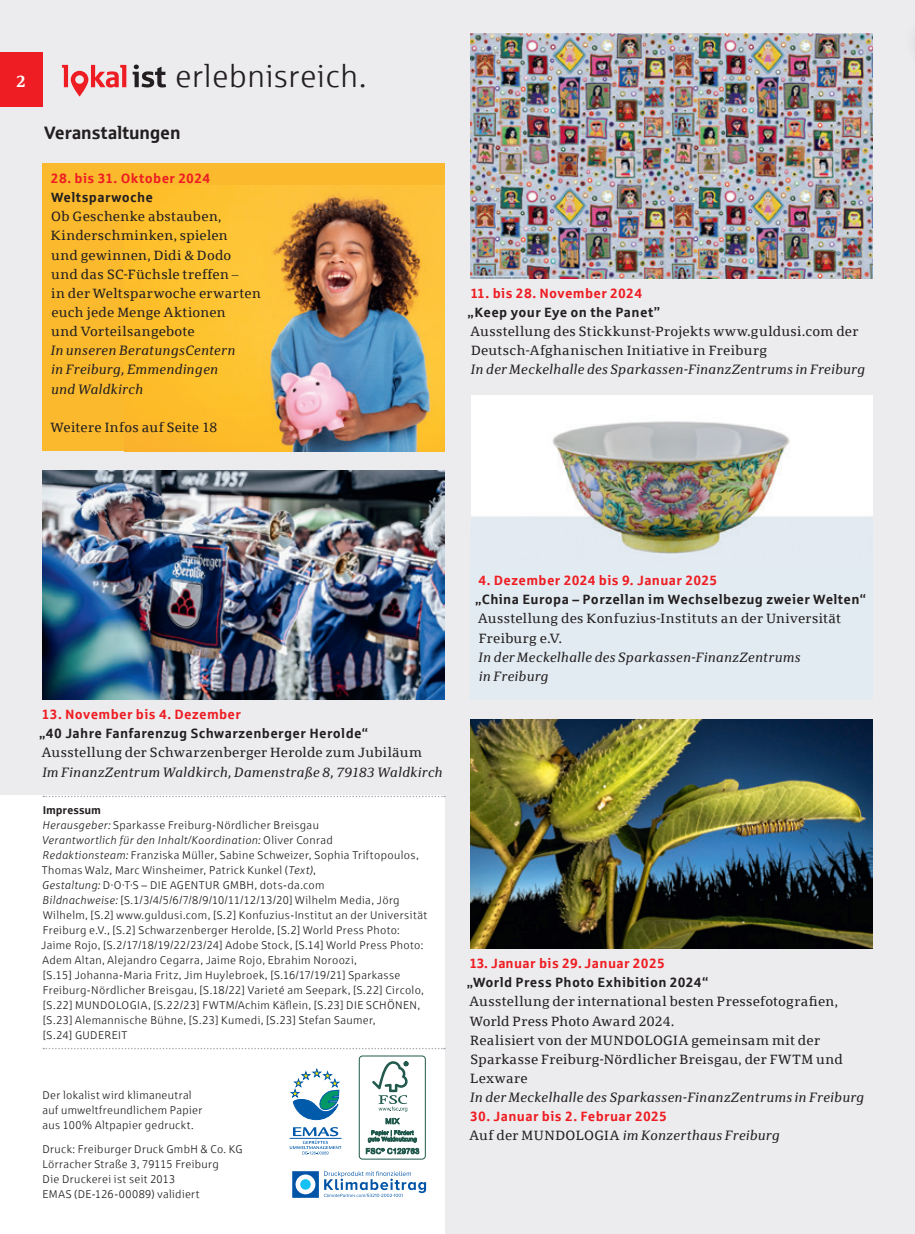
<style>
.page{position:relative;width:915px;height:1234px;background:#fff}
.page>*{position:absolute;margin:0;border:0;box-sizing:border-box;transform-origin:0 0}
._01_Headline{font:31.5px "Sparkasse Lt";letter-spacing:.015em;color:#231f20}
._01_Headline-2{font:18px "Sparkasse Head";letter-spacing:.025em;color:#231f20}
.t1{font:700 16.5px "Sparkasse Serif";color:#fff}
._02_Text_flatter{font:13.5px/19.2px "Sparkasse Serif";letter-spacing:.025em;color:#231f20}
._02_Text_flatter-2{font:italic 13.5px/19.2px "Sparkasse Serif";letter-spacing:.025em;color:#231f20}
._02_Text_flatter-3{font:700 13.5px "Sparkasse Rg";letter-spacing:.025em;color:#231f20}
._02_Text_flatter-4{font:700 13.5px "Sparkasse Rg";letter-spacing:.025em;color:#ee1d23}
._02_Text_block{font:11.25px/15px "Sparkasse Lt";letter-spacing:.035em;color:#231f20}
._02_Text_block-2{font:italic 11.25px "Sparkasse Lt";letter-spacing:.03em;color:#231f20}
._02_Text_block-3{font:11.25px "Sparkasse Head";letter-spacing:.035em;color:#231f20}
.s1{font-style:italic}
.s2{font-style:normal}
</style>
<div class="page">
<div style="left:0;top:0;width:914px;height:1233px;background:#ececee"></div>
<div style="left:0;top:795px;width:444px;height:438px;background:#fff"></div>
<div style="left:359px;top:1055px;width:66px;height:104px;border:1px solid #21594c;border-radius:3px"></div>
<svg style="left:372px;top:1061px;width:36px;height:50px"></svg>
<svg style="left:385px;top:1117px;width:14px;height:6px"></svg>
<svg style="left:366px;top:1130px;width:53px;height:23px"></svg>
<svg style="left:292px;top:1171px;width:134px;height:26px"></svg>
<svg style="left:290px;top:1068px;width:49px;height:51px"></svg>
<svg style="left:289px;top:1127px;width:52px;height:27px"></svg>
<svg style="left:43px;top:795px;width:402px;height:2px"></svg>
<svg style="left:43px;top:1047px;width:402px;height:2px"></svg>
<div style="left:470px;top:527px;width:402px;height:172px;background:#e2ebf1"></div>
<div style="left:43px;top:164px;width:401px;height:287px;background:#fbba2d"></div>
<img style="left:203px;top:186px;width:241px;height:265px">
<img style="left:43px;top:470px;width:401px;height:229px">
<img style="left:470px;top:33px;width:402px;height:246px">
<img style="left:470px;top:719px;width:402px;height:229px">
<div style="left:471px;top:396px;width:401px;height:170px;background:#fff"></div>
<img style="left:471px;top:421px;width:401px;height:145px">
<div style="left:0;top:52px;width:43px;height:54px;background:#ee1d23"></div>
<svg style="left:133px;top:65px;width:33px;height:22px"></svg>
<svg style="left:62px;top:65px;width:64px;height:31px"></svg>
<h3 class="t1" style="left:16px;top:71px;width:11px">2</h3>
<p class="_01_Headline" style="left:175px;top:57px;width:192px">erlebnisreich.</p>
<p class="_01_Headline-2" style="left:44px;top:121px;width:138px">Veranstaltungen</p>
<p class="_02_Text_flatter-4" style="left:51px;top:169px;width:161px">28. bis 31. Oktober 2024</p>
<p class="_02_Text_flatter-3" style="left:51px;top:189px;width:103px">Weltsparwoche</p>
<p class="_02_Text_flatter" style="left:51px;top:207px;width:211px">Ob Geschenke abstauben,<br>Kinderschminken, spielen<br>und gewinnen, Didi &amp; Dodo und das SC-Füchsle treffen –<br>in der Weltsparwoche erwarten euch jede Menge Aktionen<br>und Vorteilsangebote</p>
<p class="_02_Text_flatter-2" style="left:50px;top:340px;width:186px">In unseren BeratungsCentern in Freiburg, Emmendingen und Waldkirch</p>
<p class="_02_Text_flatter" style="left:51px;top:417px;width:168px">Weitere Infos auf Seite 18</p>
<p class="_02_Text_flatter-4" style="left:470px;top:284px;width:173px">11. bis 28. November 2024</p>
<p class="_02_Text_flatter-3" style="left:467px;top:303px;width:194px">„Keep your Eye on the Panet”</p>
<p class="_02_Text_flatter" style="left:470px;top:321px;width:389px">Ausstellung des Stickkunst-Projekts www.guldusi.com der<br>Deutsch-Afghanischen Initiative in Freiburg</p>
<p class="_02_Text_flatter-2" style="left:470px;top:360px;width:396px">In der Meckelhalle des Sparkassen-FinanzZentrums in Freiburg</p>
<p class="_02_Text_flatter-4" style="left:42px;top:705px;width:200px">13. November bis 4. Dezember</p>
<p class="_02_Text_flatter-3" style="left:39px;top:724px;width:330px">„40 Jahre Fanfarenzug Schwarzenberger Herolde“</p>
<p class="_02_Text_flatter" style="left:42px;top:742px;width:381px">Ausstellung der Schwarzenberger Herolde zum Jubiläum</p>
<p class="_02_Text_flatter-2" style="left:42px;top:761px;width:402px">Im FinanzZentrum Waldkirch, Damenstraße 8, 79183 Waldkirch</p>
<p class="_02_Text_block-3" style="left:43px;top:802px;width:59px">Impressum</p>
<p class="_02_Text_block" style="left:42px;top:816px;width:278px"><span class="s1">Herausgeber:</span> Sparkasse Freiburg-Nördlicher Breisgau</p>
<p class="_02_Text_block-2" style="left:42px;top:832px;width:292px">Verantwortlich für den Inhalt/Koordination: <span class="s2">Oliver Conrad</span></p>
<p class="_02_Text_block" style="left:42px;top:846px;width:378px"><span class="s1">Redaktionsteam:</span> Franziska Müller, Sabine Schweizer, Sophia Triftopoulos,<br>Thomas Walz, Marc Winsheimer, Patrick Kunkel (<span class="s1">Text)</span>,<br><span class="s1">Gestaltung:</span> D·O·T·S – DIE AGENTUR GMBH, dots-da.com</p>
<p class="_02_Text_block" style="left:41px;top:891px;width:387px"><span class="s1">Bildnachweise:</span> [S.1/3/4/5/6/7/8/9/10/11/12/13/20] Wilhelm Media, Jörg Wilhelm, [S.2] www.guldusi.com, [S.2] Konfuzius-Institut an der Universität Freiburg e.V., [S.2] Schwarzenberger Herolde, [S.2] World Press Photo:<br>Jaime Rojo, [S.2/17/18/19/22/23/24] Adobe Stock, [S.14] World Press Photo:<br>Adem Altan, Alejandro Cegarra, Jaime Rojo, Ebrahim Noroozi,<br>[S.15] Johanna-Maria Fritz, Jim Huylebroek, [S.16/17/19/21] Sparkasse Freiburg-Nördlicher Breisgau, [S.18/22] Varieté am Seepark, [S.22] Circolo, [S.22] MUNDOLOGIA, [S.22/23] FWTM/Achim Käflein, [S.23] DIE SCHÖNEN, [S.23] Alemannische Bühne, [S.23] Kumedi, [S.23] Stefan Saumer,<br>[S.24] GUDEREIT</p>
<p class="_02_Text_block" style="left:43px;top:1086px;width:161px">Der lokalist wird klimaneutral auf umweltfreundlichem Papier aus 100% Altpapier gedruckt.</p>
<p class="_02_Text_block" style="left:43px;top:1140px;width:201px">Druck: Freiburger Druck GmbH &amp; Co. KG</p>
<p class="_02_Text_block" style="left:43px;top:1155px;width:178px">Lörracher Straße 3, 79115 Freiburg<br>Die Druckerei ist seit 2013<br>EMAS (DE-126-00089) validiert</p>
<p class="_02_Text_flatter-4" style="left:478px;top:571px;width:240px">4. Dezember 2024 bis 9. Januar 2025</p>
<p class="_02_Text_flatter-3" style="left:475px;top:590px;width:392px">„China Europa – Porzellan im Wechselbezug zweier Welten“</p>
<p class="_02_Text_flatter" style="left:478px;top:608px;width:364px">Ausstellung des Konfuzius-Instituts an der Universität<br>Freiburg e.V.</p>
<p class="_02_Text_flatter-2" style="left:478px;top:647px;width:324px">In der Meckelhalle des Sparkassen-FinanzZentrums in Freiburg</p>
<p class="_02_Text_flatter-4" style="left:469px;top:954px;width:197px">13. Januar bis 29. Januar 2025</p>
<p class="_02_Text_flatter-3" style="left:466px;top:973px;width:243px">„World Press Photo Exhibition 2024“</p>
<p class="_02_Text_flatter" style="left:469px;top:991px;width:370px">Ausstellung der international besten Pressefotografien,<br>World Press Photo Award 2024.</p>
<p class="_02_Text_flatter" style="left:470px;top:1029px;width:374px">Realisiert von der MUNDOLOGIA gemeinsam mit der<br>Sparkasse Freiburg-Nördlicher Breisgau, der FWTM und<br>Lexware</p>
<p class="_02_Text_flatter-2" style="left:469px;top:1087px;width:396px">In der Meckelhalle des Sparkassen-FinanzZentrums in Freiburg</p>
<p class="_02_Text_flatter-4" style="left:470px;top:1107px;width:198px">30. Januar bis 2. Februar 2025</p>
<p class="_02_Text_flatter-2" style="left:469px;top:1125px;width:311px"><span class="s2">Auf der MUNDOLOGIA</span> im Konzerthaus Freiburg</p>
</div>
